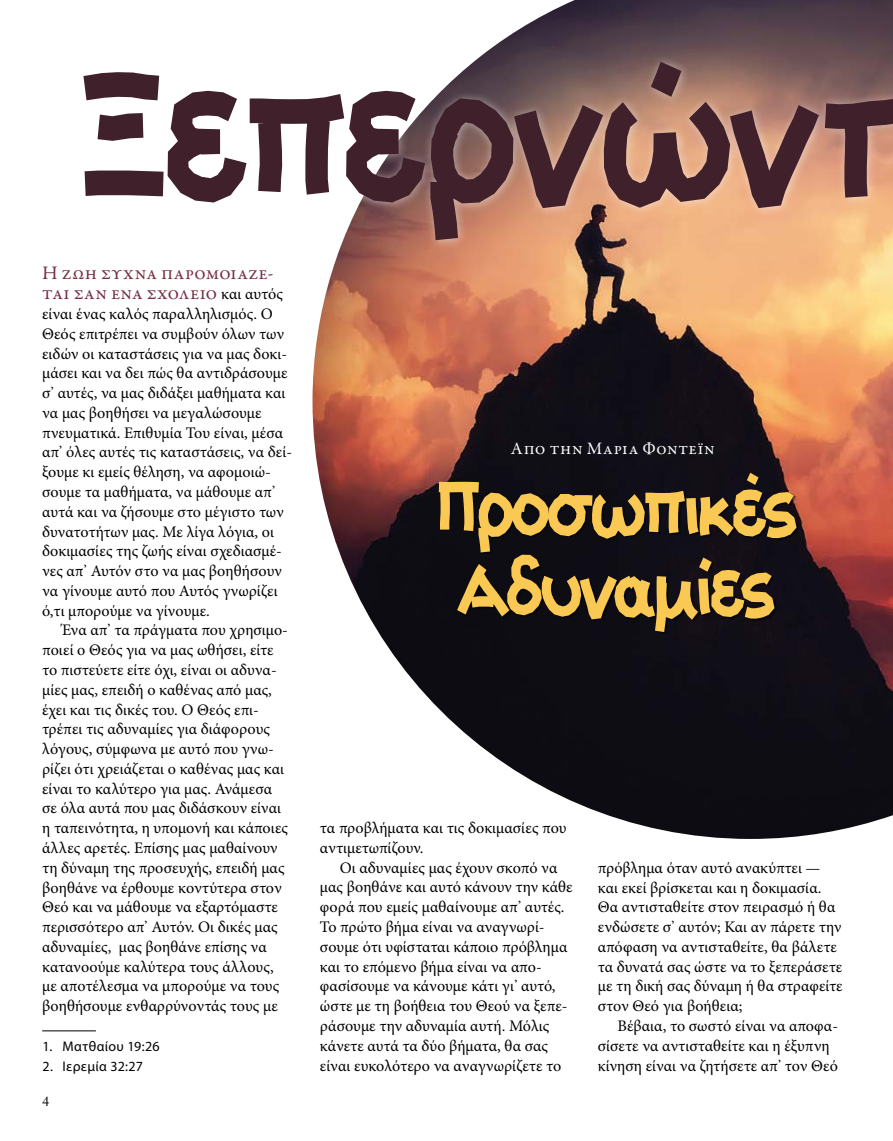
<style>
.page{position:relative;width:893px;height:1141px;background:#fff}
.page>*{position:absolute;margin:0;border:0;box-sizing:border-box;transform-origin:0 0}
.t1{font:186.72px "Aka Acid GR Collage";letter-spacing:.06em;color:#40202b;scale:.91 1}
.t2{font:78.75px/80.5px "Aka Acid GR Collage";letter-spacing:.04em;color:#fac953;scale:.9 1}
.t3{font:19.25px/19.8px "Garamond Premr Pro";letter-spacing:.01em;color:#762d41}
.t4{font:17.5px "Garamond Premr Pro";letter-spacing:.035em;color:#fff}
.t5{font:16.1px/19.8px "Minion Pro";color:#000}
.t6{font:14px "Myriad Pro";letter-spacing:.025em;color:#000}
.t7{font:14px "Adobe Caslon Pro";color:#000}
.s1{font-family:"Minion Pro";font-size:16.1px;color:#000}
</style>
<div class="page">
<hr style="left:42px;top:1030px;width:54px;height:1px;background:#000">
<img style="left:312px;top:0;width:581px;height:839px">
<div style="left:440px;top:475px;width:359px;height:159px;background:#0e0d13"></div>
<div style="left:76px;top:54px;width:817px;height:198px;background:#fff;opacity:.5"></div>
<h1 class="t1" style="left:80px;top:35px;width:894px">Ξεπερνώντ</h1>
<p class="t3" style="left:42px;top:264px;width:242px">Η ζωή συχνά παρομοιάζε&shy;ται σαν ένα σχολείο <span class="s1">και αυτός</span></p>
<p class="t5" style="left:42px;top:304px;width:251px">είναι ένας καλός παραλληλισμός. Ο Θεός επιτρέπει να συμβούν όλων των ειδών οι καταστάσεις για να μας δοκι&shy;μάσει και να δει πώς θα αντιδράσουμε σ’ αυτές, να μας διδάξει μαθήματα και να μας βοηθήσει να μεγαλώσουμε πνευματικά. Επιθυμία Του είναι, μέσα απ’ όλες αυτές τις καταστάσεις, να δεί&shy;ξουμε κι εμείς θέληση, να αφομοιώ&shy;σουμε τα μαθήματα, να μάθουμε απ’ αυτά και να ζήσουμε στο μέγιστο των δυνατοτήτων μας. Με λίγα λόγια, οι δοκιμασίες της ζωής είναι σχεδιασμέ&shy;νες απ’ Αυτόν στο να μας βοηθήσουν να γίνουμε αυτό που Αυτός γνωρίζει ό,τι μπορούμε να γίνουμε.</p>
<p class="t5" style="left:42px;top:620px;width:247px;text-indent:20px">Ένα απ’ τα πράγματα που χρησιμο&shy;ποιεί ο Θεός για να μας ωθήσει, είτε το πιστεύετε είτε όχι, είναι οι αδυνα&shy;μίες μας, επειδή ο καθένας από μας, έχει και τις δικές του. Ο Θεός επι&shy;τρέπει τις αδυναμίες για διάφορους λόγους, σύμφωνα με αυτό που γνω&shy;ρίζει ότι χρειάζεται ο καθένας μας και είναι το καλύτερο για μας. Ανάμεσα σε όλα αυτά που μας διδάσκουν είναι η ταπεινότητα, η υπομονή και κάποιες άλλες αρετές. Επίσης μας μαθαίνουν τη δύναμη της προσευχής, επειδή μας βοηθάνε να έρθουμε κοντύτερα στον Θεό και να μάθουμε να εξαρτόμαστε περισσότερο απ’ Αυτόν. Οι δικές μας αδυναμίες, μας βοηθάνε επίσης να κατανοούμε καλύτερα τους άλλους, με αποτέλεσμα να μπορούμε να τους βοηθήσουμε ενθαρρύνοντάς τους με</p>
<p class="t6" style="left:43px;top:1037px;width:118px">1. Ματθαίου 19:26</p>
<p class="t6" style="left:43px;top:1057px;width:102px">2. Ιερεμία 32:27</p>
<p class="t7" style="left:42px;top:1093px;width:8px">4</p>
<p class="t4" style="left:511px;top:438px;width:205px">Από την Μαρία Φοντέιν</p>
<h2 class="t2" style="left:436px;top:474px;width:399px">Προσωπικές<br>Αδυναμίες</h2>
<p class="t5" style="left:320px;top:818px;width:248px">τα προβλήματα και τις δοκιμασίες που αντιμετωπίζουν.</p>
<p class="t5" style="left:320px;top:858px;width:254px;text-indent:20px">Οι αδυναμίες μας έχουν σκοπό να μας βοηθάνε και αυτό κάνουν την κάθε φορά που εμείς μαθαίνουμε απ’ αυτές.<br>Το πρώτο βήμα είναι να αναγνωρί&shy;σουμε ότι υφίσταται κάποιο πρόβλημα και το επόμενο βήμα είναι να απο&shy;φασίσουμε να κάνουμε κάτι γι’ αυτό, ώστε με τη βοήθεια του Θεού να ξεπε&shy;ράσουμε την αδυναμία αυτή. Μόλις κάνετε αυτά τα δύο βήματα, θα σας είναι ευκολότερο να αναγνωρίζετε το</p>
<p class="t5" style="left:598px;top:858px;width:246px">πρόβλημα όταν αυτό ανακύπτει — και εκεί βρίσκεται και η δοκιμασία.<br>Θα αντισταθείτε στον πειρασμό ή θα ενδώσετε σ’ αυτόν; Και αν πάρετε την απόφαση να αντισταθείτε, θα βάλετε τα δυνατά σας ώστε να το ξεπεράσετε με τη δική σας δύναμη ή θα στραφείτε στον Θεό για βοήθεια;</p>
<p class="t5" style="left:598px;top:1016px;width:242px;text-indent:20px">Βέβαια, το σωστό είναι να αποφα&shy;σίσετε να αντισταθείτε και η έξυπνη κίνηση είναι να ζητήσετε απ’ τον Θεό</p>
</div>
